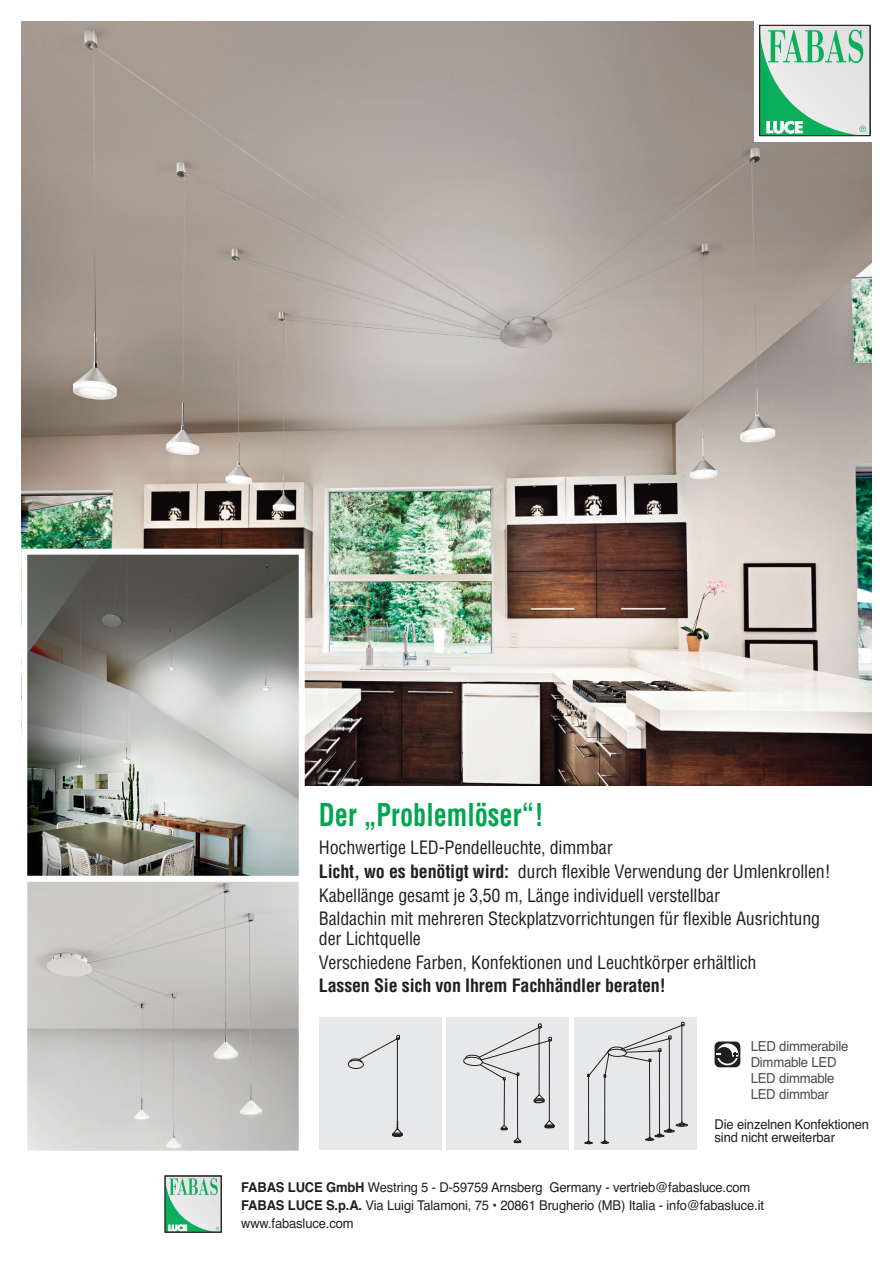
<style>
.page{position:relative;width:893px;height:1263px;background:#fff}
.page>*{position:absolute;margin:0;border:0;box-sizing:border-box;transform-origin:0 0}
.t1{font:700 condensed 30.6px "Helvetica";color:#00a54f;scale:.86 1}
.t2{font:condensed 18px/23.7px "Helvetica";letter-spacing:-.01em;color:#231f20}
.t3{font:700 condensed 18px "Helvetica";letter-spacing:-.01em;color:#231f20}
.t4{font:13.8px/15.8px "Helvetica";letter-spacing:-.02em;color:#4b4c4d;scale:.95 1}
.t5{font:13.5px/17.7px "Helvetica";letter-spacing:-.01em;color:#231f20;scale:.96 1}
.s1{font-weight:700}
</style>
<div class="page">
<div style="left:165px;top:1176px;width:56px;height:56px;border:1px solid #201d1e"></div>
<svg style="left:165px;top:1177px;width:54px;height:55px;background:#a8d4bd"></svg>
<img style="left:21px;top:21px;width:851px;height:765px">
<div style="left:754px;top:17px;width:123px;height:124px;background:#fff"></div>
<div style="left:759px;top:25px;width:111px;height:111px;background:#e3e2e3"></div>
<div style="left:760px;top:25px;width:110px;height:111px;border:1px solid #201d1e"></div>
<svg style="left:760px;top:28px;width:106px;height:108px"></svg>
<img style="left:28px;top:556px;width:270px;height:320px">
<div style="left:21px;top:549px;width:284px;height:386px;border:6px solid #fff"></div>
<img style="left:28px;top:883px;width:270px;height:267px">
<div style="left:21px;top:876px;width:284px;height:281px;border:6px solid #fff"></div>
<div style="left:319px;top:1017px;width:122px;height:133px;background:#e7e8e9"></div>
<svg style="left:348px;top:1035px;width:54px;height:102px"></svg>
<div style="left:446px;top:1017px;width:123px;height:133px;background:#e7e8e9"></div>
<svg style="left:463px;top:1023px;width:91px;height:120px"></svg>
<svg style="left:715px;top:1041px;width:25px;height:26px"></svg>
<svg style="left:716px;top:1043px;width:22px;height:22px"></svg>
<div style="left:574px;top:1017px;width:122px;height:133px;background:#e7e8e9"></div>
<svg style="left:585px;top:1022px;width:103px;height:122px"></svg>
<h1 class="t1" style="left:319px;top:797px;width:263px">Der „Problemlöser“!</h1>
<p class="t2" style="left:319px;top:836px;width:513px">Hochwertige LED-Pendelleuchte, dimmbar<br><span class="s1">Licht, wo es benötigt wird:</span> durch flexible Verwendung der Umlenkrollen!<br>Kabellänge gesamt je 3,50 m, Länge individuell verstellbar<br>Baldachin mit mehreren Steckplatzvorrichtungen für flexible Ausrichtung</p>
<p class="t2" style="left:319px;top:927px;width:439px">der Lichtquelle<br>Verschiedene Farben, Konfektionen und Leuchtkörper erhältlich</p>
<p class="t3" style="left:319px;top:975px;width:348px">Lassen Sie sich von Ihrem Fachhändler beraten!</p>
<p class="t4" style="left:751px;top:1039px;width:104px">LED dimmerabile<br>Dimmable LED<br>LED dimmable<br>LED dimmbar</p>
<p class="t5" style="left:715px;top:1117px;width:162px;line-height:13.5px">Die einzelnen Konfektionen sind nicht erweiterbar</p>
<p class="t5" style="left:241px;top:1178px;width:546px"><span class="s1">FABAS LUCE GmbH</span> Westring 5 - D-59759 Arnsberg Germany - vertrieb@fabasluce.com<br><span class="s1">FABAS LUCE S.p.A.</span> Via Luigi Talamoni, 75 • 20861 Brugherio (MB) Italia - info@fabasluce.it www.fabasluce.com</p>
</div>
